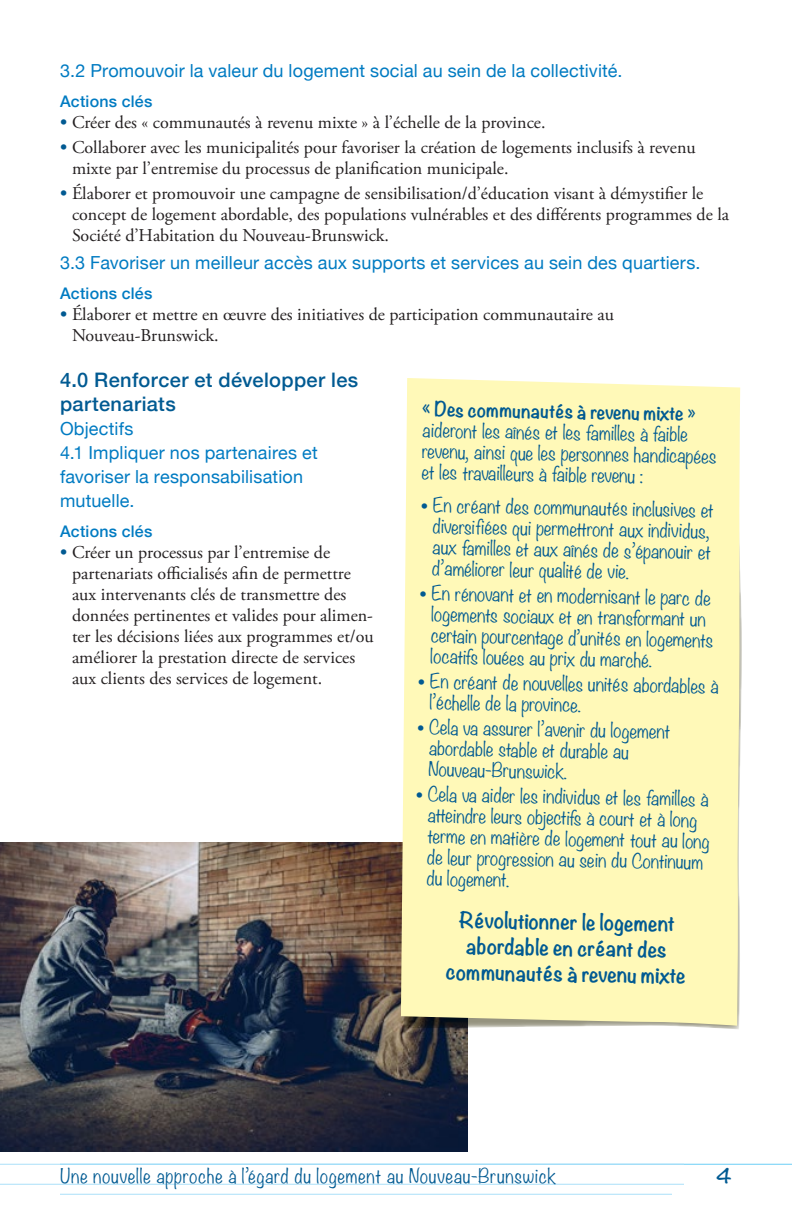
<style>
.page{position:relative;width:792px;height:1224px;background:#fff}
.page>*{position:absolute;margin:0;border:0;box-sizing:border-box;transform-origin:0 0}
.text{font:700 20px/26px "Noteworthy";color:#015a92;text-align:center}
.Heading_2{font:500 20px/24px "Helvetica Neue";letter-spacing:.02em;color:#015a92}
.text-2{font:300 18px/21px "Noteworthy";letter-spacing:.04em;color:#015a92}
.t1{font:18px/21px "Adobe Garamond Pro";color:#231f20}
.Heading_3{font:18px/24px "Helvetica Neue";letter-spacing:.01em;color:#007bc2}
.t2{font:700 18px "Noteworthy";color:#015a92}
.Heading_4{font:500 16px "Helvetica Neue";letter-spacing:.015em;color:#007bc2}
.s1{font-weight:600;color:#015a92}
.s2{font-weight:700}
.s3{font-family:"Adobe Garamond Pro";font-weight:600}
</style>
<div class="page">
<img style="left:0;top:842px;width:468px;height:310px">
<hr style="left:60px;top:1164px;width:732px;height:1px;background:#6bcff6">
<hr style="left:0;top:1184px;width:684px;height:1px;background:#aae0f9">
<hr style="left:60px;top:1194px;width:612px;height:1px;background:#aae0f9">
<hr style="left:0;top:1164px;width:684px;height:1px;background:#aae0f9">
<div style="left:401px;top:378px;width:339px;height:648px;background:#fff9b8"></div>
<h3 class="Heading_3" style="left:60px;top:60px;width:564px">3.2 Promouvoir la valeur du logement social au sein de la collectivité.</h3>
<p class="Heading_4" style="left:60px;top:89px;width:94px">Actions clés</p>
<p class="t1" style="left:60px;top:113px;width:487px"><span class="s1">•</span> Créer des « communautés à revenu mixte » à l’échelle de la province.</p>
<p class="t1" style="left:72px;top:138px;width:625px;text-indent:-12px"><span class="s1">•</span> Collaborer avec les municipalités pour favoriser la création de logements inclusifs à revenu mixte par l’entremise du processus de planification municipale.</p>
<p class="t1" style="left:72px;top:184px;width:659px;text-indent:-12px"><span class="s1">•</span> Élaborer et promouvoir une campagne de sensibilisation/d’éducation visant à démystifier le concept de logement abordable, des populations vulnérables et des différents programmes de la<br>Société d’Habitation du Nouveau-Brunswick.</p>
<h3 class="Heading_3" style="left:60px;top:252px;width:642px">3.3 Favoriser un meilleur accès aux supports et services au sein des quartiers.</h3>
<p class="Heading_4" style="left:60px;top:281px;width:94px">Actions clés</p>
<p class="t1" style="left:72px;top:305px;width:543px;text-indent:-12px"><span class="s1">•</span> Élaborer et mettre en œuvre des initiatives de participation communautaire au<br>Nouveau-Brunswick.</p>
<h2 class="Heading_2" style="left:60px;top:367px;width:300px">4.0 Renforcer et développer les partenariats</h2>
<h3 class="Heading_3" style="left:60px;top:418px;width:75px">Objectifs</h3>
<h3 class="Heading_3" style="left:60px;top:442px;width:259px">4.1 Impliquer nos partenaires et favoriser la responsabilisation mutuelle.</h3>
<p class="Heading_4" style="left:60px;top:519px;width:94px">Actions clés</p>
<p class="t1" style="left:72px;top:543px;width:303px;text-indent:-12px"><span class="s1">•</span> Créer un processus par l’entremise de partenariats officialisés afin de permettre aux intervenants clés de transmettre des données pertinentes et valides pour alimen&shy;ter les décisions liées aux programmes et/ou améliorer la prestation directe de services aux clients des services de logement.</p>
<p class="text-2" style="left:423px;top:398px;width:296px;rotate:1deg"><span class="s2">« Des communautés à revenu mixte » </span>aideront les aînés et les familles à faible revenu, ainsi que les personnes handicapées et les travailleurs à faible revenu :</p>
<p class="text-2" style="left:433px;top:494px;width:282px;text-indent:-12px;rotate:1deg"><span class="s3">•</span> En créant des communautés inclusives et diversifi ées qui permettront aux individus, aux familles et aux aînés de s’épanouir et d’améliorer leur qualité de vie.</p>
<p class="text-2" style="left:432px;top:582px;width:284px;text-indent:-12px;rotate:1deg"><span class="s3">•</span> En rénovant et en modernisant le parc de logements sociaux et en transformant un certain pourcentage d’unités en logements locatifs louées au prix du marché.</p>
<p class="text-2" style="left:430px;top:670px;width:290px;text-indent:-12px;rotate:1deg"><span class="s3">•</span> En créant de nouvelles unités abordables à l’échelle de la province.</p>
<p class="text-2" style="left:429px;top:716px;width:243px;text-indent:-12px;rotate:1deg"><span class="s3">•</span> Cela va assurer l’avenir du logement abordable stable et durable au<br>Nouveau-Brunswick.</p>
<p class="text-2" style="left:428px;top:783px;width:284px;text-indent:-12px;rotate:1deg"><span class="s3">•</span> Cela va aider les individus et les familles à atteindre leurs objectifs à court et à long terme en matière de logement tout au long de leur progression au sein du Continuum du logement.</p>
<p class="text" style="left:447px;top:906px;width:241px;rotate:1deg">Révolutionner le logement abordable en créant des communautés à revenu mixte</p>
<p class="text-2" style="left:60px;top:1165px;width:498px">Une nouvelle approche à l’égard du logement au Nouveau-Brunswick</p>
<p class="t2" style="left:716px;top:1160px;width:17px">4</p>
</div>
